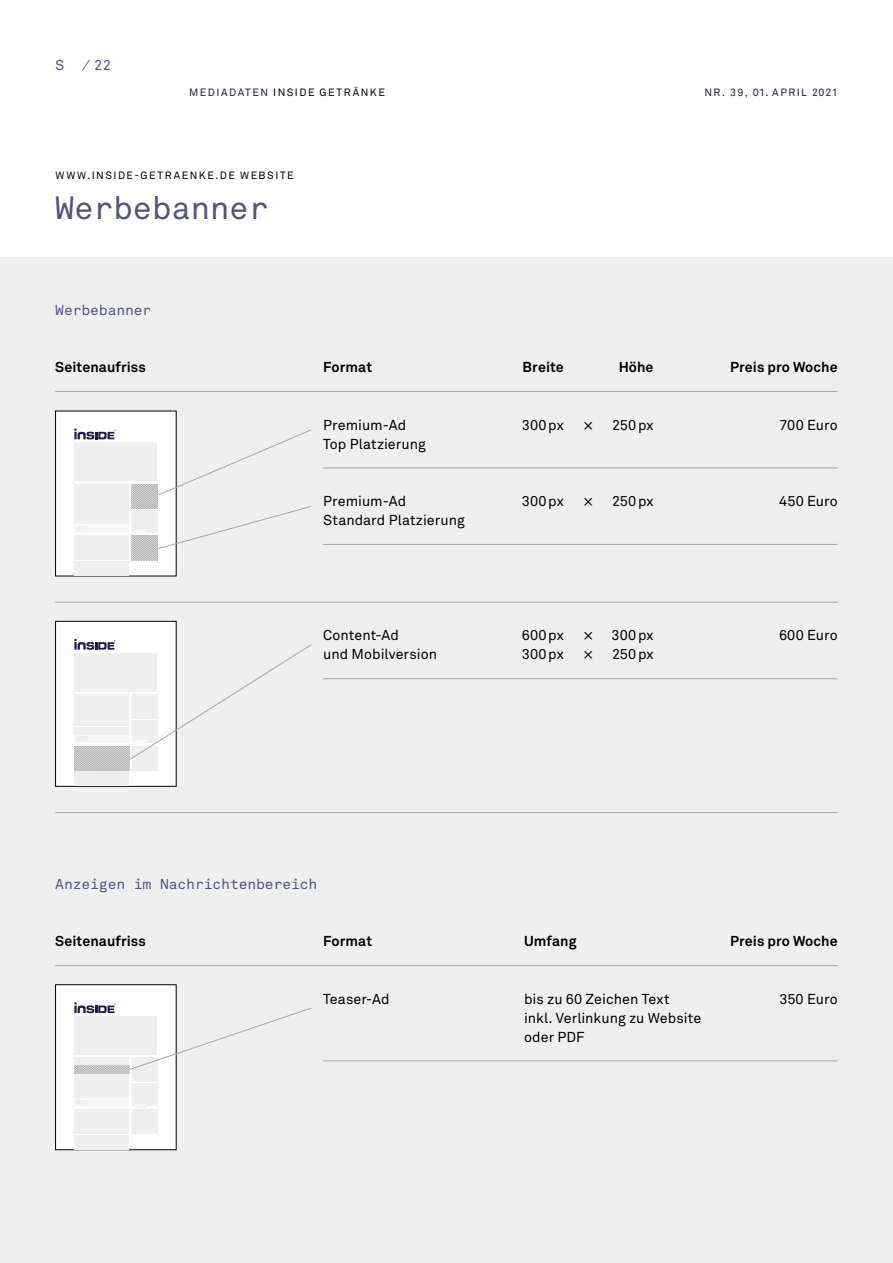
<style>
.page{position:relative;width:893px;height:1263px;background:#fff}
.page>*{position:absolute;margin:0;border:0;box-sizing:border-box;transform-origin:0 0}
.t1{font:31.8px "Akkurat Mono Pro";letter-spacing:-.01em;color:#52547d}
.t2{font:14.25px/19px "Akkurat Pro";letter-spacing:.005em;color:#000}
.t3{font:700 14.25px "Akkurat Pro";letter-spacing:.005em;color:#000}
.t4{font:14.25px "Akkurat Mono Pro";letter-spacing:-.005em;color:#52547d}
.t5{font:10.5px "Akkurat Pro";letter-spacing:.14em;color:#000}
.t6{font:10.5px "Akkurat Pro";letter-spacing:.13em;color:#211a46}
.s1{color:#211a46}
</style>
<div class="page">
<div style="left:0;top:258px;width:893px;height:1005px;background:#efefef"></div>
<div style="left:56px;top:411px;width:120px;height:165px;background:#fff"></div>
<div style="left:55px;top:411px;width:121px;height:165px;border:1px solid #000"></div>
<div style="left:74px;top:442px;width:83px;height:39px;background:#efefef"></div>
<div style="left:74px;top:561px;width:55px;height:15px;background:#efefef"></div>
<div style="left:74px;top:536px;width:55px;height:24px;background:#efefef"></div>
<svg style="left:74px;top:429px;width:42px;height:10px"></svg>
<div style="left:74px;top:484px;width:55px;height:7px;background:#efefef"></div>
<div style="left:74px;top:492px;width:55px;height:7px;background:#efefef"></div>
<div style="left:74px;top:500px;width:55px;height:7px;background:#efefef"></div>
<div style="left:74px;top:508px;width:55px;height:8px;background:#efefef"></div>
<div style="left:74px;top:517px;width:55px;height:7px;background:#efefef"></div>
<div style="left:74px;top:525px;width:55px;height:7px;background:#f7f7f7"></div>
<hr style="left:76px;top:526px;width:12px;height:4px;background:#efefef">
<div style="left:56px;top:621px;width:120px;height:165px;background:#fff"></div>
<div style="left:55px;top:621px;width:121px;height:165px;border:1px solid #000"></div>
<div style="left:56px;top:985px;width:120px;height:165px;background:#fff"></div>
<div style="left:55px;top:984px;width:121px;height:166px;border:1px solid #000"></div>
<div style="left:74px;top:771px;width:55px;height:15px;background:#efefef"></div>
<div style="left:74px;top:1135px;width:55px;height:14px;background:#efefef"></div>
<div style="left:74px;top:1109px;width:55px;height:25px;background:#efefef"></div>
<div style="left:132px;top:1058px;width:25px;height:24px;background:#efefef"></div>
<div style="left:132px;top:1083px;width:25px;height:23px;background:#efefef"></div>
<hr style="left:134px;top:1104px;width:12px;height:4px;background:#f7f7f7">
<div style="left:132px;top:1109px;width:25px;height:25px;background:#efefef"></div>
<div style="left:74px;top:1074px;width:55px;height:7px;background:#efefef"></div>
<div style="left:74px;top:1082px;width:55px;height:7px;background:#efefef"></div>
<div style="left:74px;top:1090px;width:55px;height:7px;background:#efefef"></div>
<div style="left:74px;top:1098px;width:55px;height:8px;background:#f7f7f7"></div>
<hr style="left:76px;top:1100px;width:12px;height:4px;background:#efefef">
<hr style="left:55px;top:391px;width:783px;height:1px;background:#a3a8b1">
<hr style="left:55px;top:965px;width:783px;height:1px;background:#a3a8b1">
<hr style="left:55px;top:602px;width:783px;height:1px;background:#a3a8b1">
<hr style="left:323px;top:468px;width:515px;height:1px;background:#a3a8b1">
<hr style="left:323px;top:678px;width:515px;height:1px;background:#a3a8b1">
<hr style="left:323px;top:544px;width:515px;height:1px;background:#a3a8b1">
<hr style="left:323px;top:1060px;width:515px;height:1px;background:#a3a8b1">
<hr style="left:55px;top:812px;width:783px;height:1px;background:#a3a8b1">
<svg style="left:132px;top:429px;width:180px;height:131px"></svg>
<svg style="left:74px;top:639px;width:238px;height:131px"></svg>
<svg style="left:74px;top:1002px;width:238px;height:72px"></svg>
<p class="t4" style="left:56px;top:57px;width:57px">S / 22</p>
<p class="t5" style="left:189px;top:86px;width:197px"><span class="s1">MEDIADATEN</span> INSIDE GETRÄNKE</p>
<p class="t6" style="left:704px;top:86px;width:135px">NR. 39, 01. APRIL 2021</p>
<p class="t5" style="left:55px;top:169px;width:240px">WWW.INSIDE-GETRAENKE.DE WEBSITE</p>
<h1 class="t1" style="left:55px;top:189px;width:215px">Werbebanner</h1>
<p class="t4" style="left:55px;top:302px;width:98px">Werbebanner</p>
<p class="t3" style="left:55px;top:359px;width:92px">Seitenaufriss</p>
<p class="t3" style="left:323px;top:359px;width:50px">Format</p>
<p class="t3" style="left:523px;top:359px;width:43px">Breite</p>
<p class="t3" style="left:619px;top:359px;width:36px">Höhe</p>
<p class="t3" style="left:730px;top:359px;width:109px">Preis pro Woche</p>
<p class="t2" style="left:323px;top:415px;width:104px">Premium-Ad<br>Top Platzierung</p>
<p class="t2" style="left:522px;top:415px;width:43px">300px</p>
<p class="t2" style="left:583px;top:415px;width:11px">×</p>
<p class="t2" style="left:612px;top:415px;width:43px">250px</p>
<p class="t2" style="left:779px;top:415px;width:60px">700 Euro</p>
<p class="t2" style="left:323px;top:492px;width:143px">Premium-Ad<br>Standard Platzierung</p>
<p class="t2" style="left:522px;top:492px;width:43px">300px</p>
<p class="t2" style="left:583px;top:492px;width:11px">×</p>
<p class="t2" style="left:612px;top:492px;width:43px">250px</p>
<p class="t2" style="left:779px;top:492px;width:60px">450 Euro</p>
<p class="t2" style="left:323px;top:626px;width:115px">Content-Ad<br>und Mobilversion</p>
<p class="t2" style="left:522px;top:626px;width:44px">600px<br>300px</p>
<p class="t2" style="left:583px;top:626px;width:11px">× ×</p>
<p class="t2" style="left:612px;top:626px;width:43px">300px<br>250px</p>
<p class="t2" style="left:779px;top:626px;width:60px">600 Euro</p>
<p class="t4" style="left:55px;top:875px;width:264px">Anzeigen im Nachrichtenbereich</p>
<p class="t3" style="left:55px;top:932px;width:92px">Seitenaufriss</p>
<p class="t3" style="left:323px;top:932px;width:50px">Format</p>
<p class="t3" style="left:524px;top:932px;width:54px">Umfang</p>
<p class="t3" style="left:730px;top:932px;width:109px">Preis pro Woche</p>
<p class="t2" style="left:323px;top:989px;width:68px">Teaser-Ad</p>
<p class="t2" style="left:524px;top:989px;width:179px">bis zu 60 Zeichen Text inkl. Verlinkung zu Website oder PDF</p>
<p class="t2" style="left:779px;top:989px;width:60px">350 Euro</p>
</div>
